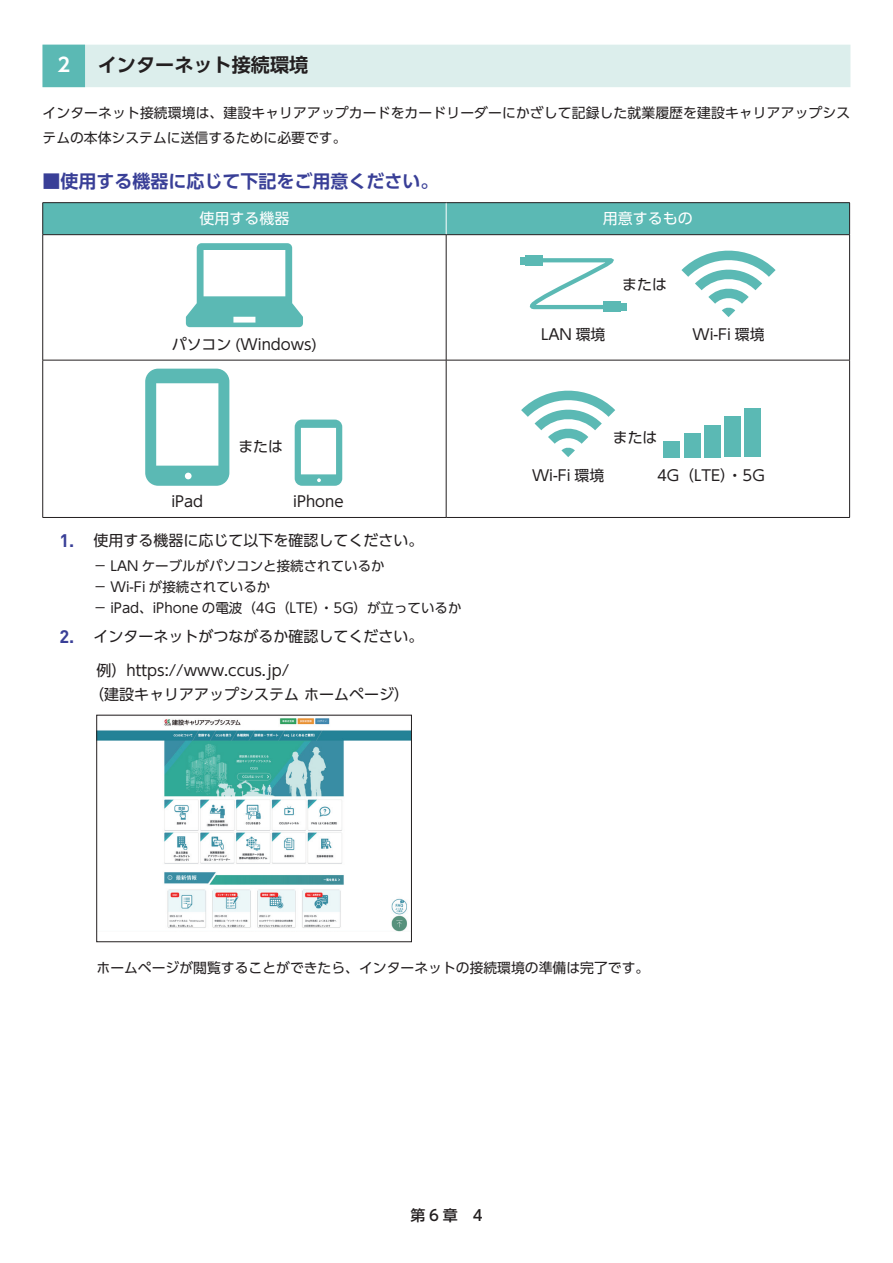
<style>
.page{position:relative;width:893px;height:1263px;background:#fff}
.page>*{position:absolute;margin:0;border:0;box-sizing:border-box;transform-origin:0 0}
.t1{font:700 19.2px "UD Shin Go Pro De";color:#231f20}
.t2{font:700 19.2px "UD Shin Go Pro De";color:#fff}
.t3{font:700 18px "UD Shin Go Pro De";color:#393f97}
.t4{font:15px/24px "UD Shin Go Pro";color:#231f20}
.t5{font:15px "UD Shin Go Pro";color:#fff}
.t6{font:500 15px "UD Shin Go Pro";color:#231f20}
.t7{font:14.85px "UD Shin Go Pro";color:#231f20}
.t8{font:13.8px/24.2px "UD Shin Go Pro";color:#231f20}
.t9{font:13.5px/21px "UD Shin Go Pro";color:#231f20}
.s1{font-family:"DIN Pro";font-weight:700;font-size:18px;color:#393f97}
</style>
<div class="page">
<div style="left:43px;top:45px;width:807px;height:42px;background:#dceeec"></div>
<div style="left:43px;top:45px;width:42px;height:42px;background:#5bb9b4"></div>
<div style="left:43px;top:203px;width:806px;height:31px;background:#5bb9b4"></div>
<hr style="left:446px;top:235px;width:1px;height:125px;background:#231f20">
<hr style="left:43px;top:360px;width:403px;height:1px;background:#231f20">
<hr style="left:446px;top:360px;width:404px;height:1px;background:#231f20">
<hr style="left:446px;top:360px;width:1px;height:157px;background:#231f20">
<hr style="left:446px;top:203px;width:1px;height:31px;background:#fff">
<hr style="left:43px;top:202px;width:403px;height:1px;background:#231f20">
<hr style="left:42px;top:203px;width:1px;height:31px;background:#231f20">
<hr style="left:446px;top:202px;width:404px;height:1px;background:#231f20">
<hr style="left:43px;top:234px;width:403px;height:1px;background:#231f20">
<hr style="left:446px;top:234px;width:404px;height:1px;background:#231f20">
<hr style="left:42px;top:235px;width:1px;height:125px;background:#231f20">
<hr style="left:849px;top:235px;width:1px;height:125px;background:#231f20">
<hr style="left:42px;top:360px;width:1px;height:157px;background:#231f20">
<hr style="left:849px;top:360px;width:1px;height:157px;background:#231f20">
<hr style="left:43px;top:517px;width:403px;height:1px;background:#231f20">
<hr style="left:446px;top:517px;width:404px;height:1px;background:#231f20">
<hr style="left:849px;top:203px;width:1px;height:31px;background:#231f20">
<svg style="left:186px;top:243px;width:117px;height:84px"></svg>
<svg style="left:681px;top:250px;width:95px;height:67px"></svg>
<svg style="left:529px;top:258px;width:92px;height:52px"></svg>
<div style="left:525px;top:256px;width:18px;height:10px;background:#5bb9b4"></div>
<div style="left:520px;top:257px;width:18px;height:8px;background:#5bb9b4"></div>
<div style="left:609px;top:303px;width:17px;height:8px;background:#5bb9b4"></div>
<div style="left:603px;top:302px;width:18px;height:10px;background:#5bb9b4"></div>
<svg style="left:145px;top:369px;width:84px;height:117px"></svg>
<svg style="left:295px;top:420px;width:47px;height:66px"></svg>
<svg style="left:521px;top:390px;width:94px;height:67px"></svg>
<div style="left:664px;top:441px;width:16px;height:16px;background:#5bb9b4"></div>
<div style="left:684px;top:433px;width:16px;height:24px;background:#5bb9b4"></div>
<div style="left:704px;top:425px;width:16px;height:32px;background:#5bb9b4"></div>
<div style="left:724px;top:417px;width:17px;height:40px;background:#5bb9b4"></div>
<div style="left:745px;top:409px;width:16px;height:48px;background:#5bb9b4"></div>
<img style="left:99px;top:718px;width:311px;height:214px">
<div style="left:97px;top:715px;width:315px;height:227px;border:1px solid #231f20"></div>
<h1 class="t2" style="left:57px;top:49px;width:14px">2</h1>
<h1 class="t1" style="left:98px;top:49px;width:212px">インターネット接続環境</h1>
<p class="t8" style="left:43px;top:101px;width:809px">インターネット接続環境は、建設キャリアアップカードをカードリーダーにかざして記録した就業履歴を建設キャリアアップシステムの本体システムに送信するために必要です。</p>
<h2 class="t3" style="left:43px;top:166px;width:398px">■使用する機器に応じて下記をご用意ください。</h2>
<p class="t5" style="left:199px;top:207px;width:91px">使用する機器</p>
<p class="t5" style="left:603px;top:207px;width:91px">用意するもの</p>
<p class="t7" style="left:172px;top:332px;width:147px">パソコン (Windows)</p>
<p class="t7" style="left:238px;top:434px;width:46px">または</p>
<p class="t7" style="left:171px;top:489px;width:33px">iPad</p>
<p class="t7" style="left:293px;top:489px;width:52px">iPhone</p>
<p class="t4" style="left:60px;top:528px;width:366px"><span class="s1">1.</span> 使用する機器に応じて以下を確認してください。</p>
<p class="t9" style="left:94px;top:554px;width:370px">－ LAN ケーブルがパソコンと接続されているか<br>－ Wi-Fi が接続されているか<br>－ iPad、iPhone の電波（4G（LTE）・5G）が立っているか</p>
<p class="t4" style="left:60px;top:624px;width:366px"><span class="s1">2.</span> インターネットがつながるか確認してください。</p>
<p class="t4" style="left:89px;top:658px;width:321px;text-indent:8px">例）https://www.ccus.jp/<br>（建設キャリアアップシステムホームページ）</p>
<p class="t7" style="left:622px;top:272px;width:46px">または</p>
<p class="t7" style="left:541px;top:323px;width:66px">LAN 環境</p>
<p class="t7" style="left:692px;top:323px;width:74px">Wi-Fi 環境</p>
<p class="t7" style="left:532px;top:463px;width:74px">Wi-Fi 環境</p>
<p class="t7" style="left:613px;top:425px;width:46px">または</p>
<p class="t7" style="left:657px;top:463px;width:109px">4G（LTE）・5G</p>
<p class="t8" style="left:97px;top:955px;width:554px">ホームページが閲覧することができたら、インターネットの接続環境の準備は完了です。</p>
<p class="t6" style="left:410px;top:1203px;width:74px">第 6 章　4</p>
</div>
